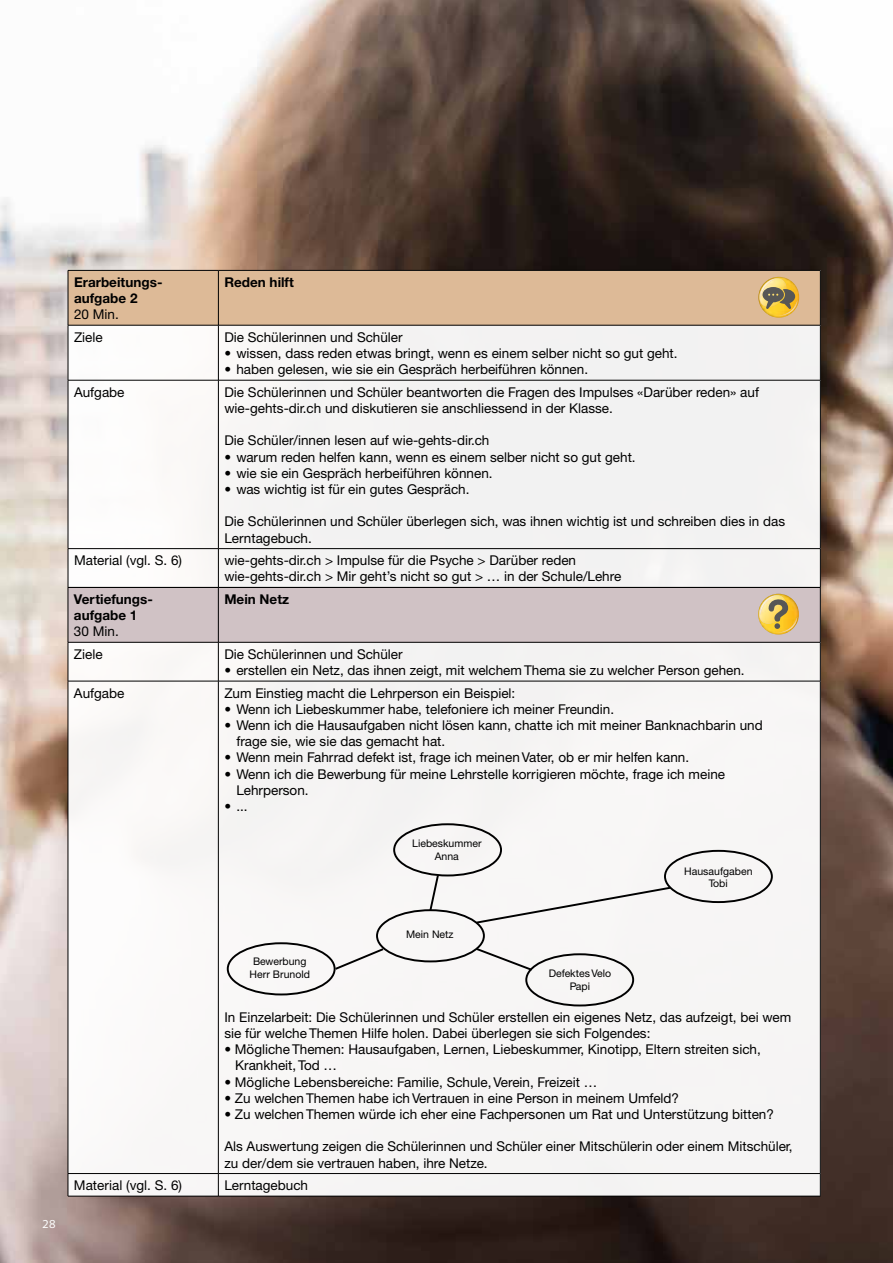
<style>
.page{position:relative;width:893px;height:1263px;background:#fff}
.page>*{position:absolute;margin:0;border:0;box-sizing:border-box;transform-origin:0 0}
.t1{font:13.5px/16.2px "Helvetica Neue CE";color:#000}
.t2{font:700 13.5px/16.2px "Helvetica Neue CE";color:#000}
.t3{font:11.7px "Syntax";color:#fff}
.t4{font:10.5px/12.6px "Helvetica Neue CE";color:#000;text-align:center}
</style>
<div class="page">
<img style="left:0;top:0;width:893px;height:1263px">
<div style="left:68px;top:270px;width:752px;height:926px;background:#f6f5f4"></div>
<hr style="left:820px;top:271px;width:1px;height:54px;background:#000">
<hr style="left:68px;top:325px;width:150px;height:1px;background:#000">
<hr style="left:68px;top:325px;width:1px;height:55px;background:#000">
<hr style="left:218px;top:325px;width:602px;height:1px;background:#000">
<hr style="left:218px;top:325px;width:1px;height:55px;background:#000">
<hr style="left:820px;top:325px;width:1px;height:55px;background:#000">
<hr style="left:68px;top:380px;width:150px;height:1px;background:#000">
<hr style="left:68px;top:380px;width:1px;height:168px;background:#000">
<hr style="left:218px;top:380px;width:602px;height:1px;background:#000">
<hr style="left:218px;top:380px;width:1px;height:168px;background:#000">
<hr style="left:820px;top:380px;width:1px;height:168px;background:#000">
<hr style="left:68px;top:548px;width:150px;height:1px;background:#000">
<hr style="left:68px;top:549px;width:1px;height:38px;background:#000">
<hr style="left:218px;top:548px;width:602px;height:1px;background:#000">
<hr style="left:218px;top:549px;width:1px;height:38px;background:#000">
<hr style="left:820px;top:549px;width:1px;height:38px;background:#000">
<svg style="left:68px;top:270px;width:752px;height:55px;background:#d6b490"></svg>
<hr style="left:820px;top:588px;width:1px;height:54px;background:#000">
<hr style="left:68px;top:642px;width:150px;height:1px;background:#000">
<hr style="left:68px;top:642px;width:1px;height:39px;background:#000">
<hr style="left:218px;top:642px;width:602px;height:1px;background:#000">
<hr style="left:218px;top:642px;width:1px;height:39px;background:#000">
<hr style="left:820px;top:642px;width:1px;height:39px;background:#000">
<hr style="left:68px;top:681px;width:150px;height:1px;background:#000">
<hr style="left:68px;top:681px;width:1px;height:492px;background:#000">
<hr style="left:218px;top:681px;width:602px;height:1px;background:#000">
<hr style="left:218px;top:681px;width:1px;height:492px;background:#000">
<hr style="left:820px;top:681px;width:1px;height:492px;background:#000">
<hr style="left:68px;top:1173px;width:150px;height:1px;background:#000">
<svg style="left:68px;top:1174px;width:1px;height:22px"></svg>
<hr style="left:218px;top:1173px;width:602px;height:1px;background:#000">
<svg style="left:218px;top:1174px;width:1px;height:22px"></svg>
<svg style="left:820px;top:1174px;width:1px;height:22px"></svg>
<hr style="left:68px;top:1196px;width:150px;height:1px;background:#000">
<hr style="left:218px;top:1196px;width:602px;height:1px;background:#000">
<div style="left:376px;top:909px;width:109px;height:53px;border:2px solid #000;border-radius:50%"></div>
<div style="left:393px;top:823px;width:109px;height:53px;border:2px solid #000;border-radius:50%"></div>
<div style="left:664px;top:850px;width:109px;height:53px;border:2px solid #000;border-radius:50%"></div>
<div style="left:525px;top:953px;width:109px;height:53px;border:2px solid #000;border-radius:50%"></div>
<div style="left:227px;top:942px;width:109px;height:53px;border:2px solid #000;border-radius:50%"></div>
<svg style="left:333px;top:947px;width:53px;height:24px"></svg>
<svg style="left:428px;top:873px;width:12px;height:39px"></svg>
<svg style="left:474px;top:885px;width:199px;height:40px"></svg>
<svg style="left:474px;top:946px;width:60px;height:26px"></svg>
<svg style="left:68px;top:587px;width:752px;height:55px;background:#cbbcbc"></svg>
<p class="t3" style="left:43px;top:1217px;width:15px">28</p>
<p class="t2" style="left:74px;top:274px;width:90px">Erarbeitungs&shy;aufgabe 2</p>
<p class="t1" style="left:74px;top:306px;width:46px">20 Min.</p>
<p class="t2" style="left:224px;top:274px;width:71px">Reden hilft</p>
<p class="t1" style="left:74px;top:329px;width:30px">Ziele</p>
<p class="t1" style="left:224px;top:329px;width:180px">Die Schülerinnen und Schüler</p>
<p class="t1" style="left:224px;top:345px;width:455px">• wissen, dass reden etwas bringt, wenn es einem selber nicht so gut geht.</p>
<p class="t1" style="left:224px;top:361px;width:365px">• haben gelesen, wie sie ein Gespräch herbeiführen können.</p>
<p class="t1" style="left:74px;top:384px;width:52px">Aufgabe</p>
<p class="t1" style="left:224px;top:384px;width:536px">Die Schülerinnen und Schüler beantworten die Fragen des Impulses «Darüber reden» auf wie-gehts-dir.ch und diskutieren sie anschliessend in der Klasse.</p>
<p class="t1" style="left:224px;top:433px;width:266px">Die Schüler/innen lesen auf wie-gehts-dir.ch</p>
<p class="t1" style="left:224px;top:449px;width:413px">• warum reden helfen kann, wenn es einem selber nicht so gut geht.</p>
<p class="t1" style="left:224px;top:465px;width:270px">• wie sie ein Gespräch herbeiführen können.</p>
<p class="t1" style="left:224px;top:481px;width:246px">• was wichtig ist für ein gutes Gespräch.</p>
<p class="t1" style="left:224px;top:514px;width:562px">Die Schülerinnen und Schüler überlegen sich, was ihnen wichtig ist und schreiben dies in das<br>Lerntagebuch.</p>
<p class="t1" style="left:74px;top:552px;width:110px">Material (vgl. S. 6)</p>
<p class="t1" style="left:224px;top:552px;width:398px">wie-gehts-dir.ch &gt; Impulse für die Psyche &gt; Darüber reden wie-gehts-dir.ch &gt; Mir geht’s nicht so gut &gt; … in der Schule/Lehre</p>
<p class="t2" style="left:74px;top:591px;width:80px">Vertiefungs&shy;aufgabe 1</p>
<p class="t1" style="left:74px;top:623px;width:46px">30 Min.</p>
<p class="t2" style="left:224px;top:591px;width:66px">Mein Netz</p>
<p class="t1" style="left:74px;top:646px;width:30px">Ziele</p>
<p class="t1" style="left:224px;top:646px;width:180px">Die Schülerinnen und Schüler</p>
<p class="t1" style="left:224px;top:662px;width:522px">• erstellen ein Netz, das ihnen zeigt, mit welchem Thema sie zu welcher Person gehen.</p>
<p class="t1" style="left:74px;top:685px;width:52px">Aufgabe</p>
<p class="t1" style="left:224px;top:685px;width:292px">Zum Einstieg macht die Lehrperson ein Beispiel:</p>
<p class="t1" style="left:224px;top:701px;width:391px">• Wenn ich Liebeskummer habe, telefoniere ich meiner Freundin.</p>
<p class="t1" style="left:236px;top:717px;width:528px;text-indent:-12px">• Wenn ich die Hausaufgaben nicht lösen kann, chatte ich mit meiner Banknachbarin und frage sie, wie sie das gemacht hat.</p>
<p class="t1" style="left:224px;top:750px;width:466px">• Wenn mein Fahrrad defekt ist, frage ich meinen Vater, ob er mir helfen kann.</p>
<p class="t1" style="left:236px;top:766px;width:490px;text-indent:-12px">• Wenn ich die Bewerbung für meine Lehrstelle korrigieren möchte, frage ich meine<br>Lehrperson.</p>
<p class="t1" style="left:224px;top:798px;width:25px">• ...</p>
<p class="t4" style="left:249px;top:955px;width:62px">Bewerbung<br>Herr Brunold</p>
<p class="t4" style="left:412px;top:837px;width:71px">Liebeskummer<br>Anna</p>
<p class="t4" style="left:406px;top:928px;width:49px">Mein Netz</p>
<p class="t4" style="left:549px;top:967px;width:64px">Defektes Velo<br>Papi</p>
<p class="t4" style="left:684px;top:864px;width:70px">Hausaufgaben<br>Tobi</p>
<p class="t1" style="left:224px;top:1009px;width:568px">In Einzelarbeit: Die Schülerinnen und Schüler erstellen ein eigenes Netz, das aufzeigt, bei wem sie für welche Themen Hilfe holen. Dabei überlegen sie sich Folgendes:</p>
<p class="t1" style="left:235px;top:1041px;width:527px;text-indent:-11px">• Mögliche Themen: Hausaufgaben, Lernen, Liebeskummer, Kinotipp, Eltern streiten sich,<br>Krankheit, Tod …</p>
<p class="t1" style="left:224px;top:1074px;width:374px">• Mögliche Lebensbereiche: Familie, Schule, Verein, Freizeit …</p>
<p class="t1" style="left:224px;top:1090px;width:456px">• Zu welchen Themen habe ich Vertrauen in eine Person in meinem Umfeld?</p>
<p class="t1" style="left:224px;top:1106px;width:551px">• Zu welchen Themen würde ich eher eine Fachpersonen um Rat und Unterstützung bitten?</p>
<p class="t1" style="left:224px;top:1138px;width:570px">Als Auswertung zeigen die Schülerinnen und Schüler einer Mitschülerin oder einem Mitschüler, zu der/dem sie vertrauen haben, ihre Netze.</p>
<p class="t1" style="left:74px;top:1177px;width:110px">Material (vgl. S. 6)</p>
<p class="t1" style="left:224px;top:1177px;width:85px">Lerntagebuch</p>
</div>
